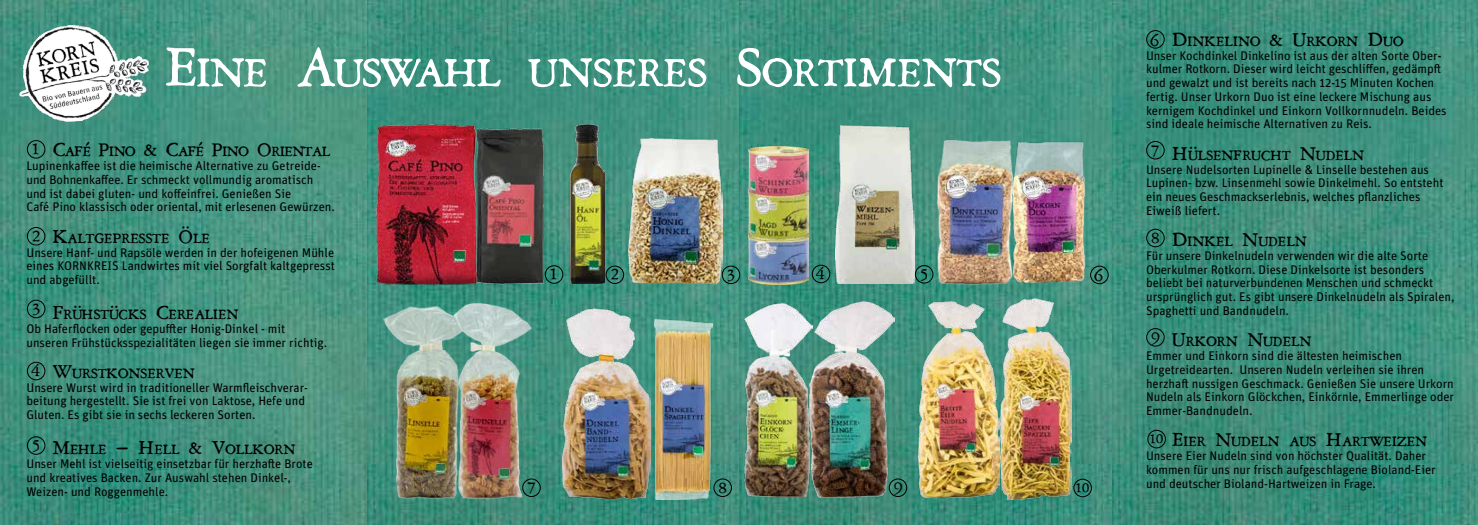
<style>
.page{position:relative;width:1478px;height:525px;background:#fff}
.page>*{position:absolute;margin:0;border:0;box-sizing:border-box;transform-origin:0 0}
.t1{font:76.38px "Grit Primer Titling";color:#fff}
.t2{font:26.25px "Grit Primer Titling";color:#000}
.t3{font:26.25px "Grit Primer Titling";letter-spacing:-.02em;color:#000}
.t4{font:25px "Grit Primer Titling";color:#000}
.t5{font:23.75px "Grit Primer Titling";color:#000}
.t6{font:20.5px "Grit Primer Titling";color:#000}
.t7{font:12.5px/13.8px "Unit OT";color:#000}
</style>
<div class="page">
<img style="left:0;top:0;width:1478px;height:524px">
<img style="left:16px;top:23px;width:134px;height:101px">
<div style="left:27px;top:140px;width:18px;height:18px;border:1px solid #000;border-radius:50%"></div>
<div style="left:1146px;top:30px;width:18px;height:18px;border:1px solid #000;border-radius:50%"></div>
<div style="left:27px;top:227px;width:18px;height:18px;border:1px solid #000;border-radius:50%"></div>
<div style="left:1146px;top:141px;width:18px;height:18px;border:1px solid #000;border-radius:50%"></div>
<div style="left:27px;top:300px;width:18px;height:18px;border:1px solid #000;border-radius:50%"></div>
<div style="left:1146px;top:229px;width:18px;height:18px;border:1px solid #000;border-radius:50%"></div>
<div style="left:27px;top:362px;width:18px;height:18px;border:1px solid #000;border-radius:50%"></div>
<div style="left:1146px;top:328px;width:18px;height:18px;border:1px solid #000;border-radius:50%"></div>
<div style="left:27px;top:436px;width:18px;height:18px;border:1px solid #000;border-radius:50%"></div>
<div style="left:1073px;top:478px;width:18px;height:19px;border:1px solid #000;border-radius:50%"></div>
<img style="left:835px;top:126px;width:79px;height:157px">
<img style="left:654px;top:319px;width:58px;height:180px">
<img style="left:1000px;top:298px;width:71px;height:201px">
<img style="left:918px;top:301px;width:82px;height:196px">
<img style="left:498px;top:295px;width:40px;height:209px">
<img style="left:358px;top:294px;width:140px;height:215px">
<img style="left:562px;top:309px;width:89px;height:189px">
<img style="left:742px;top:303px;width:61px;height:193px">
<img style="left:570px;top:125px;width:34px;height:158px">
<img style="left:495px;top:119px;width:54px;height:174px">
<img style="left:361px;top:110px;width:134px;height:188px">
<img style="left:803px;top:301px;width:92px;height:196px">
<img style="left:987px;top:112px;width:124px;height:186px">
<img style="left:927px;top:131px;width:95px;height:157px">
<div style="left:545px;top:265px;width:18px;height:18px;border:1px solid #000;border-radius:50%"></div>
<div style="left:606px;top:265px;width:18px;height:18px;border:1px solid #000;border-radius:50%"></div>
<div style="left:722px;top:265px;width:18px;height:19px;border:1px solid #000;border-radius:50%"></div>
<img style="left:629px;top:139px;width:93px;height:144px">
<div style="left:812px;top:265px;width:18px;height:18px;border:1px solid #000;border-radius:50%"></div>
<div style="left:915px;top:265px;width:18px;height:18px;border:1px solid #000;border-radius:50%"></div>
<div style="left:522px;top:478px;width:18px;height:18px;border:1px solid #000;border-radius:50%"></div>
<div style="left:713px;top:478px;width:19px;height:18px;border:1px solid #000;border-radius:50%"></div>
<div style="left:889px;top:478px;width:18px;height:18px;border:1px solid #000;border-radius:50%"></div>
<img style="left:748px;top:240px;width:60px;height:44px">
<img style="left:748px;top:197px;width:60px;height:43px">
<img style="left:748px;top:146px;width:60px;height:51px">
<div style="left:1147px;top:430px;width:18px;height:18px;border:1px solid #000;border-radius:50%"></div>
<div style="left:1090px;top:266px;width:18px;height:18px;border:1px solid #000;border-radius:50%"></div>
<h1 class="t1" style="left:165px;top:17px;width:838px">Eine Auswahl unseres Sortiments</h1>
<h2 class="t3" style="left:53px;top:132px;width:279px">Café Pino &amp; Café Pino Oriental</h2>
<p class="t7" style="left:26px;top:159px;width:310px">Lupinenkaffee ist die heimische Alternative zu Getreide&shy;und Bohnenkaffee. Er schmeckt vollmundig aromatisch und ist dabei gluten- und koffeinfrei. Genießen Sie<br>Café Pino klassisch oder oriental, mit erlesenen Gewürzen.</p>
<h2 class="t2" style="left:53px;top:219px;width:159px">Kaltgepresste Öle</h2>
<p class="t7" style="left:26px;top:245px;width:310px;text-align:justify">Unsere Hanf- und Rapsöle werden in der hofeigenen Mühle eines KORNKREIS Landwirtes mit viel Sorgfalt kaltgepresst und abgefüllt.</p>
<h2 class="t2" style="left:53px;top:295px;width:187px">Frühstücks Cerealien</h2>
<p class="t7" style="left:26px;top:321px;width:302px">Ob Haferflocken oder gepuffter Honig-Dinkel - mit unseren Frühstücksspezialitäten liegen sie immer richtig.</p>
<h2 class="t2" style="left:53px;top:354px;width:143px">Wurstkonserven</h2>
<p class="t7" style="left:26px;top:380px;width:283px">Unsere Wurst wird in traditioneller Warmfleischverar&shy;beitung hergestellt. Sie ist frei von Laktose, Hefe und<br>Gluten. Es gibt sie in sechs leckeren Sorten.</p>
<h2 class="t2" style="left:53px;top:430px;width:244px">Mehle – Hell &amp; Vollkorn</h2>
<p class="t7" style="left:26px;top:456px;width:288px">Unser Mehl ist vielseitig einsetzbar für herzhafte Brote und kreatives Backen. Zur Auswahl stehen Dinkel-,<br>Weizen- und Roggenmehle.</p>
<h3 class="t4" style="left:33px;top:131px;width:8px">1</h3>
<h3 class="t4" style="left:32px;top:218px;width:10px">2</h3>
<h3 class="t5" style="left:33px;top:292px;width:9px">3</h3>
<h3 class="t4" style="left:31px;top:353px;width:11px">4</h3>
<h3 class="t4" style="left:33px;top:428px;width:9px">5</h3>
<h3 class="t4" style="left:551px;top:256px;width:8px">1</h3>
<h3 class="t4" style="left:611px;top:256px;width:10px">2</h3>
<h3 class="t5" style="left:727px;top:258px;width:9px">3</h3>
<h3 class="t4" style="left:816px;top:256px;width:11px">4</h3>
<h3 class="t4" style="left:921px;top:257px;width:9px">5</h3>
<h3 class="t4" style="left:528px;top:470px;width:9px">7</h3>
<h3 class="t5" style="left:719px;top:471px;width:10px">8</h3>
<h3 class="t4" style="left:894px;top:470px;width:11px">9</h3>
<h3 class="t4" style="left:1094px;top:258px;width:11px">6</h3>
<h3 class="t6" style="left:1076px;top:473px;width:14px">10</h3>
<h2 class="t2" style="left:1172px;top:22px;width:233px">Dinkelino &amp; Urkorn Duo</h2>
<p class="t7" style="left:1146px;top:48px;width:302px">Unser Kochdinkel Dinkelino ist aus der alten Sorte Ober&shy;kulmer Rotkorn. Dieser wird leicht geschliffen, gedämpft und gewalzt und ist bereits nach 12-15 Minuten Kochen fertig. Unser Urkorn Duo ist eine leckere Mischung aus kernigem Kochdinkel und Einkorn Vollkornnudeln. Beides sind ideale heimische Alternativen zu Reis.</p>
<h2 class="t2" style="left:1172px;top:136px;width:193px">Hülsenfrucht Nudeln</h2>
<p class="t7" style="left:1146px;top:162px;width:299px">Unsere Nudelsorten Lupinelle &amp; Linselle bestehen aus Lupinen- bzw. Linsenmehl sowie Dinkelmehl. So entsteht ein neues Geschmackserlebnis, welches pflanzliches Eiweiß liefert.</p>
<h2 class="t2" style="left:1172px;top:222px;width:136px">Dinkel Nudeln</h2>
<p class="t7" style="left:1146px;top:248px;width:310px">Für unsere Dinkelnudeln verwenden wir die alte Sorte Oberkulmer Rotkorn. Diese Dinkelsorte ist besonders beliebt bei naturverbundenen Menschen und schmeckt ursprünglich gut. Es gibt unsere Dinkelnudeln als Spiralen, Spaghetti und Bandnudeln.</p>
<h2 class="t2" style="left:1172px;top:322px;width:141px">Urkorn Nudeln</h2>
<p class="t7" style="left:1146px;top:348px;width:309px">Emmer und Einkorn sind die ältesten heimischen Urgetreidearten. Unseren Nudeln verleihen sie ihren herzhaft nussigen Geschmack. Genießen Sie unsere Urkorn Nudeln als Einkorn Glöckchen, Einkörnle, Emmerlinge oder Emmer-Bandnudeln.</p>
<h2 class="t2" style="left:1172px;top:422px;width:256px">Eier Nudeln aus Hartweizen</h2>
<p class="t7" style="left:1146px;top:448px;width:291px">Unsere Eier Nudeln sind von höchster Qualität. Daher kommen für uns nur frisch aufgeschlagene Bioland-Eier und deutscher Bioland-Hartweizen in Frage.</p>
<h3 class="t4" style="left:1150px;top:23px;width:11px">6</h3>
<h3 class="t4" style="left:1151px;top:133px;width:9px">7</h3>
<h3 class="t5" style="left:1151px;top:221px;width:10px">8</h3>
<h3 class="t4" style="left:1151px;top:320px;width:11px">9</h3>
<h3 class="t6" style="left:1150px;top:424px;width:14px">10</h3>
</div>
